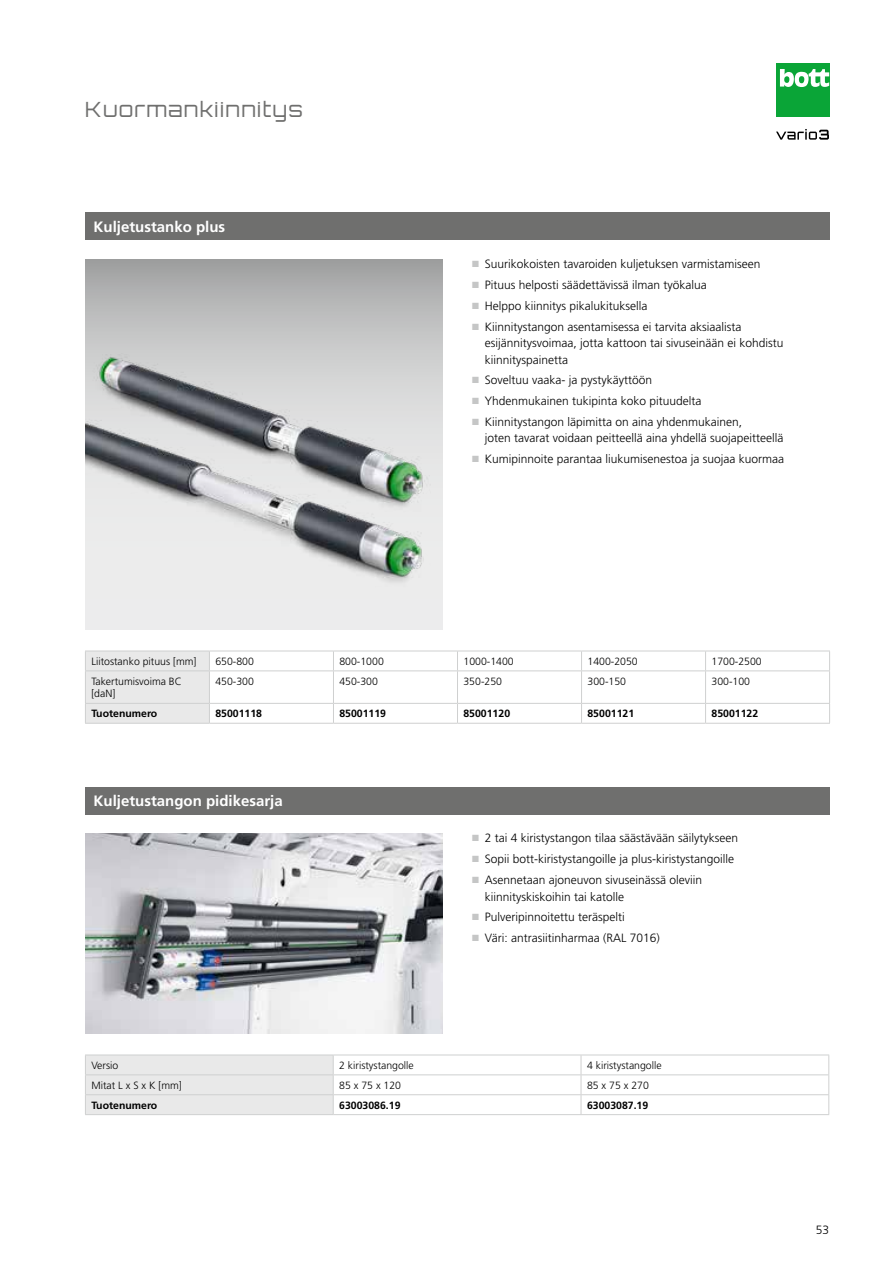
<style>
.page{position:relative;width:893px;height:1263px;background:#fff}
.page>*{position:absolute;margin:0;border:0;box-sizing:border-box;transform-origin:0 0}
.t1{font:300 21px "Orbitron CE";letter-spacing:.06em;color:#6f6f6e}
.t2{font:700 15px "Frutiger LT Pro";color:#fff}
.t3{font:300 12px/16.5px "Frutiger LT Pro";color:#000}
.t4{font:300 10.5px/12.6px "Frutiger LT Pro";color:#000}
.t5{font:700 10.5px "Frutiger LT Pro";color:#000}
.s1{color:#c5c6c6}
</style>
<div class="page">
<div style="left:776px;top:64px;width:53px;height:53px;background:#0aa537"></div>
<svg style="left:780px;top:69px;width:49px;height:18px"></svg>
<svg style="left:776px;top:129px;width:53px;height:11px"></svg>
<svg style="left:85px;top:259px;width:357px;height:370px;background:#aeafaf"></svg>
<img style="left:85px;top:278px;width:357px;height:347px">
<img style="left:85px;top:833px;width:357px;height:200px">
<hr style="left:209px;top:651px;width:124px;height:1px;background:#cfd0d0">
<hr style="left:333px;top:651px;width:124px;height:1px;background:#cfd0d0">
<svg style="left:333px;top:652px;width:1px;height:18px"></svg>
<hr style="left:457px;top:651px;width:124px;height:1px;background:#cfd0d0">
<svg style="left:457px;top:652px;width:1px;height:18px"></svg>
<hr style="left:581px;top:651px;width:125px;height:1px;background:#cfd0d0">
<svg style="left:581px;top:652px;width:1px;height:18px"></svg>
<hr style="left:706px;top:651px;width:124px;height:1px;background:#cfd0d0">
<svg style="left:705px;top:651px;width:1px;height:19px"></svg>
<svg style="left:829px;top:652px;width:1px;height:18px"></svg>
<hr style="left:209px;top:670px;width:124px;height:1px;background:#cfd0d0">
<hr style="left:333px;top:670px;width:124px;height:1px;background:#cfd0d0">
<hr style="left:333px;top:671px;width:1px;height:32px;background:#cfd0d0">
<hr style="left:457px;top:670px;width:124px;height:1px;background:#cfd0d0">
<hr style="left:457px;top:671px;width:1px;height:32px;background:#cfd0d0">
<hr style="left:581px;top:670px;width:125px;height:1px;background:#cfd0d0">
<hr style="left:581px;top:671px;width:1px;height:32px;background:#cfd0d0">
<hr style="left:706px;top:670px;width:124px;height:1px;background:#cfd0d0">
<hr style="left:705px;top:671px;width:1px;height:32px;background:#cfd0d0">
<hr style="left:829px;top:671px;width:1px;height:32px;background:#cfd0d0">
<hr style="left:85px;top:723px;width:124px;height:1px;background:#cfd0d0">
<hr style="left:209px;top:703px;width:124px;height:1px;background:#cfd0d0">
<svg style="left:85px;top:651px;width:125px;height:72px;background:#e7e7e7"></svg>
<hr style="left:209px;top:723px;width:124px;height:1px;background:#cfd0d0">
<hr style="left:333px;top:703px;width:124px;height:1px;background:#cfd0d0">
<svg style="left:333px;top:704px;width:1px;height:19px"></svg>
<hr style="left:333px;top:723px;width:124px;height:1px;background:#cfd0d0">
<hr style="left:457px;top:703px;width:124px;height:1px;background:#cfd0d0">
<svg style="left:457px;top:704px;width:1px;height:19px"></svg>
<hr style="left:457px;top:723px;width:124px;height:1px;background:#cfd0d0">
<hr style="left:581px;top:703px;width:125px;height:1px;background:#cfd0d0">
<svg style="left:581px;top:704px;width:1px;height:19px"></svg>
<hr style="left:581px;top:723px;width:125px;height:1px;background:#cfd0d0">
<hr style="left:706px;top:703px;width:124px;height:1px;background:#cfd0d0">
<svg style="left:705px;top:704px;width:1px;height:19px"></svg>
<svg style="left:829px;top:704px;width:1px;height:19px"></svg>
<hr style="left:706px;top:723px;width:124px;height:1px;background:#cfd0d0">
<div style="left:85px;top:213px;width:744px;height:27px;background:#6f6f6e"></div>
<div style="left:85px;top:787px;width:744px;height:27px;background:#6f6f6e"></div>
<hr style="left:85px;top:1054px;width:248px;height:1px;background:#cfd0d0">
<hr style="left:333px;top:1054px;width:248px;height:1px;background:#cfd0d0">
<hr style="left:581px;top:1054px;width:248px;height:1px;background:#cfd0d0">
<hr style="left:333px;top:1074px;width:248px;height:1px;background:#cfd0d0">
<hr style="left:581px;top:1074px;width:248px;height:1px;background:#cfd0d0">
<hr style="left:85px;top:1114px;width:248px;height:1px;background:#cfd0d0">
<hr style="left:333px;top:1094px;width:248px;height:1px;background:#cfd0d0">
<svg style="left:85px;top:1055px;width:249px;height:59px;background:#e7e7e7"></svg>
<hr style="left:333px;top:1114px;width:248px;height:1px;background:#cfd0d0">
<hr style="left:581px;top:1094px;width:248px;height:1px;background:#cfd0d0">
<svg style="left:581px;top:1055px;width:1px;height:59px"></svg>
<svg style="left:828px;top:1055px;width:1px;height:59px"></svg>
<hr style="left:581px;top:1114px;width:248px;height:1px;background:#cfd0d0">
<h1 class="t1" style="left:85px;top:97px;width:219px">Kuormankiinnitys</h1>
<p class="t2" style="left:94px;top:218px;width:133px">Kuljetustanko plus</p>
<p class="t3" style="left:472px;top:256px;width:290px"><span class="s1">■</span> Suurikokoisten tavaroiden kuljetuksen varmistamiseen</p>
<p class="t3" style="left:472px;top:277px;width:236px"><span class="s1">■</span> Pituus helposti säädettävissä ilman työkalua</p>
<p class="t3" style="left:472px;top:298px;width:177px"><span class="s1">■</span> Helppo kiinnitys pikalukituksella</p>
<p class="t3" style="left:485px;top:318px;width:300px;text-indent:-13px"><span class="s1">■</span> Kiinnitystangon asentamisessa ei tarvita aksiaalista esijännitysvoimaa, jotta kattoon tai sivuseinään ei kohdistu kiinnityspainetta</p>
<p class="t3" style="left:472px;top:372px;width:182px"><span class="s1">■</span> Soveltuu vaaka- ja pystykäyttöön</p>
<p class="t3" style="left:472px;top:393px;width:231px"><span class="s1">■</span> Yhdenmukainen tukipinta koko pituudelta</p>
<p class="t3" style="left:485px;top:414px;width:300px;text-indent:-13px"><span class="s1">■</span> Kiinnitystangon läpimitta on aina yhdenmukainen,<br>joten tavarat voidaan peitteellä aina yhdellä suojapeitteellä</p>
<p class="t3" style="left:472px;top:451px;width:314px"><span class="s1">■</span> Kumipinnoite parantaa liukumisenestoa ja suojaa kuormaa</p>
<p class="t4" style="left:91px;top:655px;width:107px">Liitostanko pituus [mm]</p>
<p class="t4" style="left:215px;top:655px;width:40px">650-800</p>
<p class="t4" style="left:339px;top:655px;width:46px">800-1000</p>
<p class="t4" style="left:463px;top:655px;width:52px">1000-1400</p>
<p class="t4" style="left:587px;top:655px;width:52px">1400-2050</p>
<p class="t4" style="left:711px;top:655px;width:52px">1700-2500</p>
<p class="t4" style="left:91px;top:675px;width:92px">Takertumisvoima BC [daN]</p>
<p class="t4" style="left:215px;top:675px;width:40px">450-300</p>
<p class="t4" style="left:339px;top:675px;width:40px">450-300</p>
<p class="t4" style="left:463px;top:675px;width:40px">350-250</p>
<p class="t4" style="left:587px;top:675px;width:40px">300-150</p>
<p class="t4" style="left:711px;top:675px;width:40px">300-100</p>
<p class="t5" style="left:91px;top:707px;width:67px">Tuotenumero</p>
<p class="t5" style="left:215px;top:707px;width:48px">85001118</p>
<p class="t5" style="left:339px;top:707px;width:48px">85001119</p>
<p class="t5" style="left:463px;top:707px;width:48px">85001120</p>
<p class="t5" style="left:587px;top:707px;width:48px">85001121</p>
<p class="t5" style="left:711px;top:707px;width:48px">85001122</p>
<p class="t2" style="left:94px;top:792px;width:191px">Kuljetustangon pidikesarja</p>
<p class="t3" style="left:472px;top:830px;width:268px"><span class="s1">■</span> 2 tai 4 kiristystangon tilaa säästävään säilytykseen</p>
<p class="t3" style="left:472px;top:851px;width:264px"><span class="s1">■</span> Sopii bott-kiristystangoille ja plus-kiristystangoille</p>
<p class="t3" style="left:485px;top:872px;width:219px;text-indent:-13px"><span class="s1">■</span> Asennetaan ajoneuvon sivuseinässä oleviin kiinnityskiskoihin tai katolle</p>
<p class="t3" style="left:472px;top:909px;width:154px"><span class="s1">■</span> Pulveripinnoitettu teräspelti</p>
<p class="t3" style="left:472px;top:930px;width:189px"><span class="s1">■</span> Väri: antrasiitinharmaa (RAL 7016)</p>
<p class="t4" style="left:91px;top:1059px;width:28px">Versio</p>
<p class="t4" style="left:339px;top:1059px;width:76px">2 kiristystangolle</p>
<p class="t4" style="left:587px;top:1059px;width:76px">4 kiristystangolle</p>
<p class="t4" style="left:91px;top:1079px;width:92px">Mitat L x S x K [mm]</p>
<p class="t4" style="left:339px;top:1079px;width:63px">85 x 75 x 120</p>
<p class="t4" style="left:587px;top:1079px;width:63px">85 x 75 x 270</p>
<p class="t5" style="left:91px;top:1099px;width:67px">Tuotenumero</p>
<p class="t5" style="left:339px;top:1099px;width:63px">63003086.19</p>
<p class="t5" style="left:587px;top:1099px;width:63px">63003087.19</p>
<p class="t3" style="left:816px;top:1221px;width:15px">53</p>
</div>
